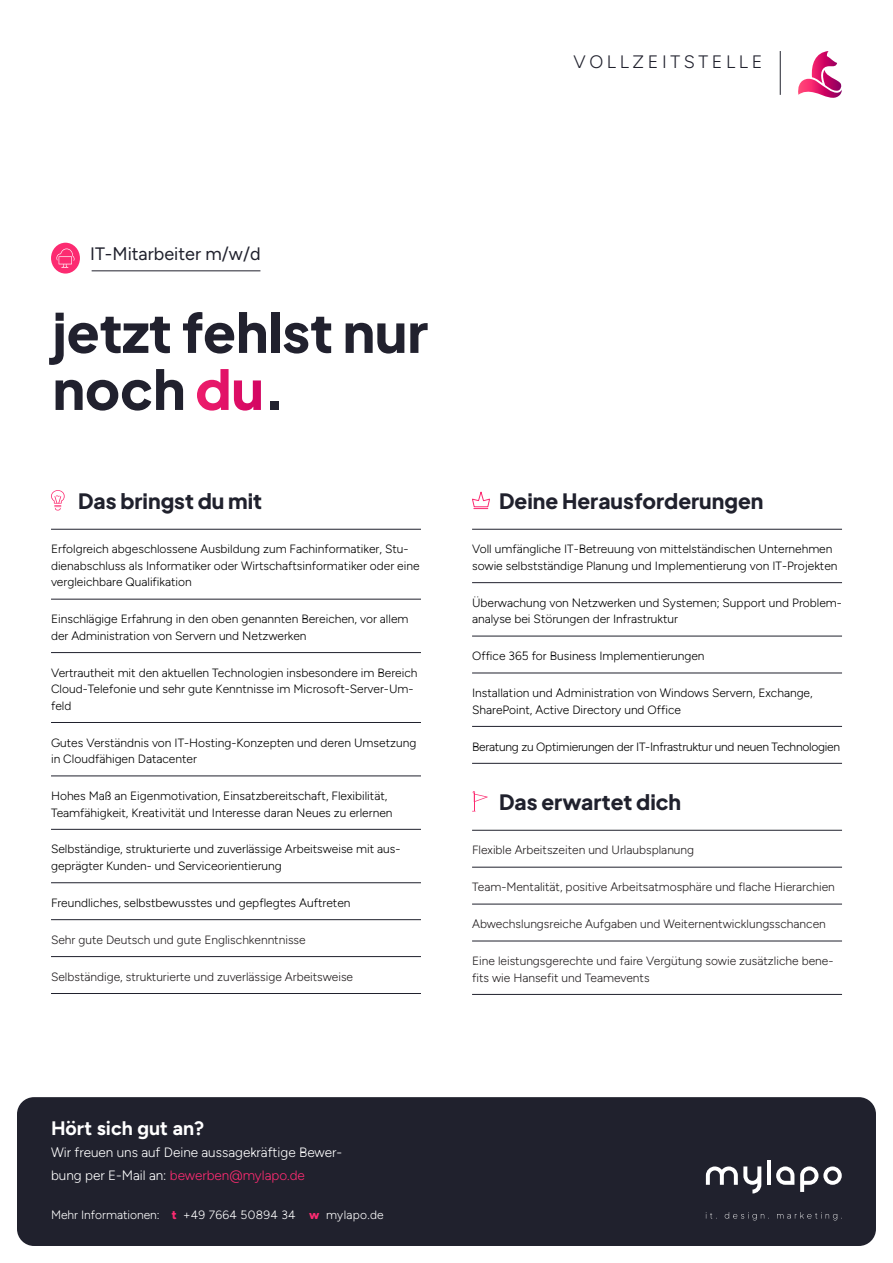
<style>
.page{position:relative;width:893px;height:1263px;background:#fff}
.page>*{position:absolute;margin:0;border:0;box-sizing:border-box;transform-origin:0 0}
.t1{font:800 54px/57px "Plus Jakarta Sans";color:#21212e}
.t2{font:800 21px "Plus Jakarta Sans";color:#20212d}
.t3{font:700 19.5px "Figtree";color:#fff}
.t4{font:18px "Figtree";color:#20212d}
.t5{font:300 18px "Figtree";letter-spacing:.2em;color:#20212d}
.t6{font:300 13.5px/22.5px "Figtree";color:#fff}
.t7{font:300 12px/16.5px "Figtree";color:#000001}
.t8{font:300 12px/16.5px "Figtree";color:#231f20}
.t9{font:300 12px "Figtree";letter-spacing:-.02em;color:#000001}
.t10{font:300 12px "Figtree";letter-spacing:.01em;color:#fff}
.s1{color:#fff}
.s2{color:#fc2b71}
.s3{font-weight:800;color:#fc2b71}
</style>
<div class="page">
<div style="left:17px;top:1097px;width:859px;height:149px;background:#20212d;border-radius:17px"></div>
<svg style="left:51px;top:490px;width:14px;height:20px"></svg>
<svg style="left:472px;top:791px;width:16px;height:21px"></svg>
<hr style="left:780px;top:51px;width:1px;height:44px;background:#20212d">
<div style="left:51px;top:243px;width:29px;height:31px;background:#fc2b71;border-radius:50%"></div>
<svg style="left:798px;top:51px;width:44px;height:47px"></svg>
<hr style="left:51px;top:529px;width:370px;height:1px;background:#20212d">
<hr style="left:51px;top:599px;width:370px;height:1px;background:#20212d">
<hr style="left:51px;top:652px;width:370px;height:1px;background:#20212d">
<hr style="left:51px;top:722px;width:370px;height:1px;background:#20212d">
<hr style="left:51px;top:775px;width:370px;height:1px;background:#20212d">
<hr style="left:51px;top:829px;width:370px;height:1px;background:#20212d">
<hr style="left:51px;top:882px;width:370px;height:1px;background:#20212d">
<hr style="left:51px;top:919px;width:370px;height:1px;background:#20212d">
<hr style="left:51px;top:956px;width:370px;height:1px;background:#20212d">
<hr style="left:51px;top:993px;width:370px;height:1px;background:#20212d">
<hr style="left:472px;top:529px;width:370px;height:1px;background:#20212d">
<hr style="left:472px;top:582px;width:370px;height:1px;background:#20212d">
<hr style="left:472px;top:636px;width:370px;height:1px;background:#20212d">
<hr style="left:472px;top:673px;width:370px;height:1px;background:#20212d">
<hr style="left:472px;top:726px;width:370px;height:1px;background:#20212d">
<hr style="left:472px;top:763px;width:370px;height:1px;background:#20212d">
<hr style="left:472px;top:830px;width:370px;height:1px;background:#20212d">
<hr style="left:472px;top:867px;width:370px;height:1px;background:#20212d">
<hr style="left:472px;top:904px;width:370px;height:1px;background:#20212d">
<hr style="left:472px;top:941px;width:370px;height:1px;background:#20212d">
<hr style="left:472px;top:994px;width:370px;height:1px;background:#20212d">
<svg style="left:776px;top:1166px;width:18px;height:19px"></svg>
<svg style="left:706px;top:1166px;width:55px;height:27px"></svg>
<svg style="left:800px;top:1166px;width:42px;height:26px"></svg>
<hr style="left:767px;top:1160px;width:4px;height:25px;background:#fff">
<svg style="left:706px;top:1212px;width:136px;height:8px"></svg>
<hr style="left:92px;top:270px;width:168px;height:1px;background:#20212d">
<svg style="left:472px;top:491px;width:18px;height:18px"></svg>
<svg style="left:56px;top:248px;width:18px;height:20px"></svg>
<h3 class="t4" style="left:90px;top:244px;width:172px">IT-Mitarbeiter m/w/d</h3>
<h1 class="t1" style="left:53px;top:299px;width:377px">jetzt fehlst nur noch <span class="s1">du</span>.</h1>
<h3 class="t5" style="left:574px;top:52px;width:190px">VOLLZEITSTELLE</h3>
<h2 class="t2" style="left:78px;top:481px;width:185px">Das bringst du mit</h2>
<h2 class="t2" style="left:499px;top:481px;width:266px">Deine Herausforderungen</h2>
<p class="t7" style="left:51px;top:541px;width:370px">Erfolgreich abgeschlossene Ausbildung zum Fachinformatiker, Stu&shy;dienabschluss als Informatiker oder Wirtschaftsinformatiker oder eine vergleichbare Qualifikation</p>
<p class="t7" style="left:51px;top:611px;width:359px">Einschlägige Erfahrung in den oben genannten Bereichen, vor allem der Administration von Servern und Netzwerken</p>
<p class="t7" style="left:51px;top:664px;width:368px">Vertrautheit mit den aktuellen Technologien insbesondere im Bereich<br>Cloud-Telefonie und sehr gute Kenntnisse im Microsoft-Server-Um&shy;feld</p>
<p class="t7" style="left:51px;top:734px;width:367px">Gutes Verständnis von IT-Hosting-Konzepten und deren Umsetzung in Cloudfähigen Datacenter</p>
<p class="t7" style="left:51px;top:788px;width:343px">Hohes Maß an Eigenmotivation, Einsatzbereitschaft, Flexibilität,<br>Teamfähigkeit, Kreativität und Interesse daran Neues zu erlernen</p>
<p class="t7" style="left:51px;top:841px;width:351px">Selbständige, strukturierte und zuverlässige Arbeitsweise mit aus&shy;geprägter Kunden- und Serviceorientierung</p>
<p class="t7" style="left:51px;top:894px;width:301px">Freundliches, selbstbewusstes und gepflegtes Auftreten</p>
<p class="t8" style="left:51px;top:931px;width:256px">Sehr gute Deutsch und gute Englischkenntnisse</p>
<p class="t8" style="left:51px;top:968px;width:304px">Selbständige, strukturierte und zuverlässige Arbeitsweise</p>
<p class="t7" style="left:472px;top:541px;width:367px">Voll umfängliche IT-Betreuung von mittelständischen Unternehmen sowie selbstständige Planung und Implementierung von IT-Projekten</p>
<p class="t7" style="left:472px;top:594px;width:371px">Überwachung von Netzwerken und Systemen; Support und Problem&shy;analyse bei Störungen der Infrastruktur</p>
<p class="t7" style="left:472px;top:648px;width:234px">Office 365 for Business Implementierungen</p>
<p class="t7" style="left:472px;top:685px;width:342px">Installation und Administration von Windows Servern, Exchange,<br>SharePoint, Active Directory und Office</p>
<p class="t9" style="left:472px;top:740px;width:370px">Beratung zu Optimierungen der IT-Infrastruktur und neuen Technologien</p>
<h2 class="t2" style="left:499px;top:782px;width:184px">Das erwartet dich</h2>
<p class="t8" style="left:472px;top:842px;width:224px">Flexible Arbeitszeiten und Urlaubsplanung</p>
<p class="t8" style="left:472px;top:879px;width:364px">Team-Mentalität, positive Arbeitsatmosphäre und flache Hierarchien</p>
<p class="t8" style="left:472px;top:916px;width:355px">Abwechslungsreiche Aufgaben und Weiternentwicklungsschancen</p>
<p class="t8" style="left:472px;top:953px;width:363px">Eine leistungsgerechte und faire Vergütung sowie zusätzliche bene&shy;fits wie Hansefit und Teamevents</p>
<h3 class="t3" style="left:51px;top:1116px;width:155px">Hört sich gut an?</h3>
<p class="t6" style="left:51px;top:1141px;width:293px">Wir freuen uns auf Deine aussagekräftige Bewer&shy;bung per E-Mail an: <span class="s2">bewerben@mylapo.de</span></p>
<p class="t10" style="left:51px;top:1208px;width:334px">Mehr Informationen: <span class="s3">t</span> +49 7664 50894 34 <span class="s3">w</span> mylapo.de</p>
</div>
